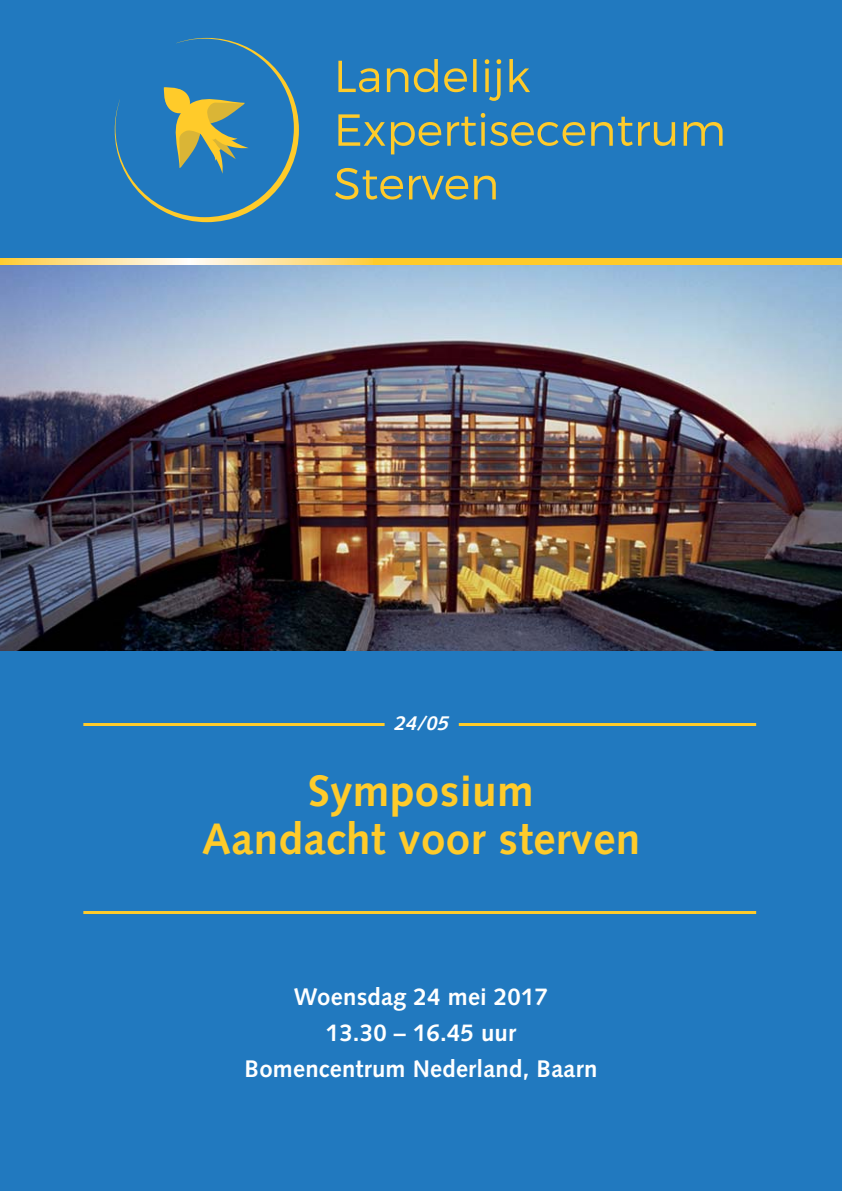
<style>
.page{position:relative;width:842px;height:1191px;background:#fff}
.page>*{position:absolute;margin:0;border:0;box-sizing:border-box;transform-origin:0 0}
.t1{font:700 44px/48px "Syntax";letter-spacing:.01em;color:#ffcb2a;text-align:center}
.t2{font:700 24px/36px "Syntax";letter-spacing:.01em;color:#fff;text-align:center}
.t3{font:italic 700 20px "Syntax";color:#fff}
</style>
<div class="page">
<img style="left:0;top:264px;width:842px;height:387px">
<div style="left:0;top:651px;width:842px;height:540px;background:#2179bf"></div>
<div style="left:0;top:0;width:842px;height:261px;background:#2179bf"></div>
<svg style="left:335px;top:117px;width:387px;height:83px"></svg>
<svg style="left:115px;top:38px;width:184px;height:184px"></svg>
<hr style="left:83px;top:911px;width:673px;height:3px;background:#ffcb2a">
<hr style="left:83px;top:723px;width:302px;height:3px;background:#ffcb2a">
<hr style="left:459px;top:723px;width:297px;height:3px;background:#ffcb2a">
<svg style="left:0;top:258px;width:373px;height:6px;background:#ffe39a"></svg>
<div style="left:373px;top:258px;width:469px;height:6px;background:#ffcb2a"></div>
<p class="t3" style="left:394px;top:715px;width:60px">24/05</p>
<h1 class="t1" style="left:202px;top:771px;width:440px">Symposium<br>Aandacht voor sterven</h1>
<p class="t2" style="left:244px;top:980px;width:354px">Woensdag 24 mei 2017<br>13.30 – 16.45 uur<br>Bomencentrum Nederland, Baarn</p>
</div>
